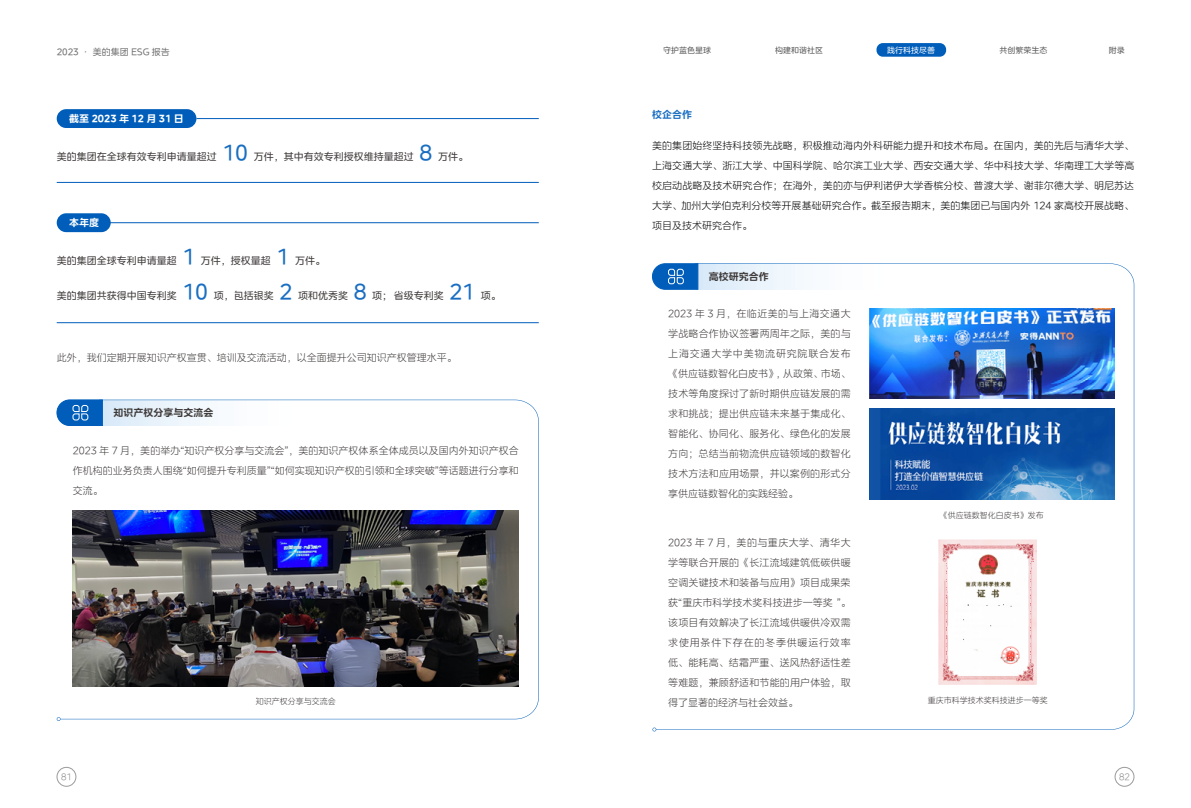
<style>
.page{position:relative;width:1191px;height:808px;background:#fff}
.page>*{position:absolute;margin:0;border:0;box-sizing:border-box;transform-origin:0 0}
.t1{font:300 10px/20px "MEIDITYPE";color:#3e3a39;text-align:justify}
.t2{font:300 10px/20px "MEIDITYPE";color:#000;text-align:justify}
.t3{font:10px "MEIDITYPE";color:#3e3a39}
.t4{font:700 10px "MEIDITYPE";color:#fff}
.t5{font:700 10px "MEIDITYPE";color:#3e3a39}
.t6{font:700 10px "MEIDITYPE";color:#1a6ec1}
.t7{font:9px "MEIDITYPE";color:#727171}
.t8{font:300 9px "MEIDITYPE";color:#898989}
.t9{font:300 8px "MEIDITYPE";color:#3e3a39}
.t10{font:8px "MEIDITYPE";color:#595757}
.t11{font:8px "MEIDITYPE";color:#fff}
.s1{font-size:21px;color:#1a6ec1}
</style>
<div class="page">
<div style="left:57px;top:767px;width:19px;height:19px;border:1px solid #9c9a9a;border-radius:50%"></div>
<div style="left:1114px;top:767px;width:20px;height:19px;border:1px solid #9c9a9a;border-radius:50%"></div>
<hr style="left:196px;top:118px;width:343px;height:1px;background:#005eba">
<hr style="left:108px;top:222px;width:431px;height:1px;background:#005eba">
<div style="left:57px;top:109px;width:139px;height:19px;background:#005eba;border-radius:9px"></div>
<div style="left:57px;top:213px;width:54px;height:19px;background:#005eba;border-radius:9px"></div>
<hr style="left:57px;top:182px;width:482px;height:1px;background:#005eba">
<hr style="left:57px;top:322px;width:482px;height:1px;background:#005eba">
<svg style="left:61px;top:400px;width:478px;height:319px"></svg>
<svg style="left:56px;top:399px;width:47px;height:27px"></svg>
<img style="left:73px;top:511px;width:446px;height:175px">
<svg style="left:57px;top:717px;width:4px;height:4px"></svg>
<svg style="left:652px;top:727px;width:4px;height:4px"></svg>
<svg style="left:656px;top:263px;width:478px;height:467px"></svg>
<svg style="left:652px;top:263px;width:46px;height:27px"></svg>
<img style="left:869px;top:309px;width:245px;height:90px">
<img style="left:869px;top:409px;width:245px;height:90px">
<img style="left:938px;top:540px;width:98px;height:145px">
<img style="left:943px;top:546px;width:90px;height:135px">
<svg style="left:999px;top:648px;width:21px;height:14px"></svg>
<svg style="left:966px;top:582px;width:17px;height:19px"></svg>
<svg style="left:1000px;top:582px;width:4px;height:4px"></svg>
<img style="left:979px;top:555px;width:18px;height:7px">
<div style="left:876px;top:43px;width:70px;height:14px;background:#005eba;border-radius:6px"></div>
<p class="t7" style="left:57px;top:47px;width:115px">2023 · 美的集团 ESG 报告</p>
<p class="t4" style="left:69px;top:113px;width:116px">截至 2023 年 12 月 31 日</p>
<p class="t3" style="left:57px;top:150px;width:413px">美的集团在全球有效专利申请量超过 <span class="s1">10</span> 万件，其中有效专利授权维持量超过 <span class="s1">8</span> 万件。</p>
<p class="t4" style="left:69px;top:217px;width:31px">本年度</p>
<p class="t3" style="left:57px;top:255px;width:270px">美的集团全球专利申请量超 <span class="s1">1</span> 万件，授权量超 <span class="s1">1</span> 万件。</p>
<p class="t3" style="left:57px;top:290px;width:445px">美的集团共获得中国专利奖 <span class="s1">10</span> 项，包括银奖 <span class="s1">2</span> 项和优秀奖 <span class="s1">8</span> 项；省级专利奖 <span class="s1">21</span> 项。</p>
<p class="t1" style="left:57px;top:348px;width:401px">此外，我们定期开展知识产权宣贯、培训及交流活动，以全面提升公司知识产权管理水平。</p>
<p class="t5" style="left:113px;top:407px;width:101px">知识产权分享与交流会</p>
<p class="t1" style="left:73px;top:440px;width:447px">2023 年 7 月，美的举办“知识产权分享与交流会”，美的知识产权体系全体成员以及国内外知识产权合作机构的业务负责人围绕“如何提升专利质量”“如何实现知识产权的引领和全球突破”等话题进行分享和交流。</p>
<p class="t9" style="left:256px;top:697px;width:81px">知识产权分享与交流会</p>
<p class="t10" style="left:663px;top:45px;width:49px">守护蓝色星球</p>
<p class="t10" style="left:775px;top:45px;width:49px">构建和谐社区</p>
<p class="t11" style="left:887px;top:45px;width:49px">践行科技尽善</p>
<p class="t10" style="left:999px;top:45px;width:50px">共创繁荣生态</p>
<p class="t10" style="left:1108px;top:45px;width:17px">附录</p>
<p class="t6" style="left:652px;top:108px;width:41px">校企合作</p>
<p class="t2" style="left:652px;top:136px;width:484px">美的集团始终坚持科技领先战略，积极推动海内外科研能力提升和技术布局。在国内，美的先后与清华大学、上海交通大学、浙江大学、中国科学院、哈尔滨工业大学、西安交通大学、华中科技大学、华南理工大学等高校启动战略及技术研究合作；在海外，美的亦与伊利诺伊大学香槟分校、普渡大学、谢菲尔德大学、明尼苏达大学、加州大学伯克利分校等开展基础研究合作。截至报告期末，美的集团已与国内外 124 家高校开展战略、项目及技术研究合作。</p>
<p class="t5" style="left:709px;top:271px;width:61px">高校研究合作</p>
<p class="t1" style="left:668px;top:304px;width:184px">2023 年 3 月，在临近美的与上海交通大学战略合作协议签署两周年之际，美的与上海交通大学中美物流研究院联合发布《供应链数智化白皮书》，从政策、市场、技术等角度探讨了新时期供应链发展的需求和挑战；提出供应链未来基于集成化、智能化、协同化、服务化、绿色化的发展方向；总结当前物流供应链领域的数智化技术方法和应用场景，并以案例的形式分享供应链数智化的实践经验。</p>
<p class="t1" style="left:668px;top:533px;width:184px">2023 年 7 月，美的与重庆大学、清华大学等联合开展的《长江流域建筑低碳供暖空调关键技术和装备与应用》项目成果荣获“重庆市科学技术奖科技进步一等奖 ”。该项目有效解决了长江流域供暖供冷双需求使用条件下存在的冬季供暖运行效率低、能耗高、结霜严重、送风热舒适性差等难题，兼顾舒适和节能的用户体验，取得了显著的经济与社会效益。</p>
<p class="t9" style="left:939px;top:510px;width:105px">《供应链数智化白皮书》发布</p>
<p class="t9" style="left:927px;top:696px;width:121px">重庆市科学技术奖科技进步一等奖</p>
<p class="t8" style="left:61px;top:772px;width:12px">81</p>
<p class="t8" style="left:1119px;top:772px;width:12px">82</p>
</div>
